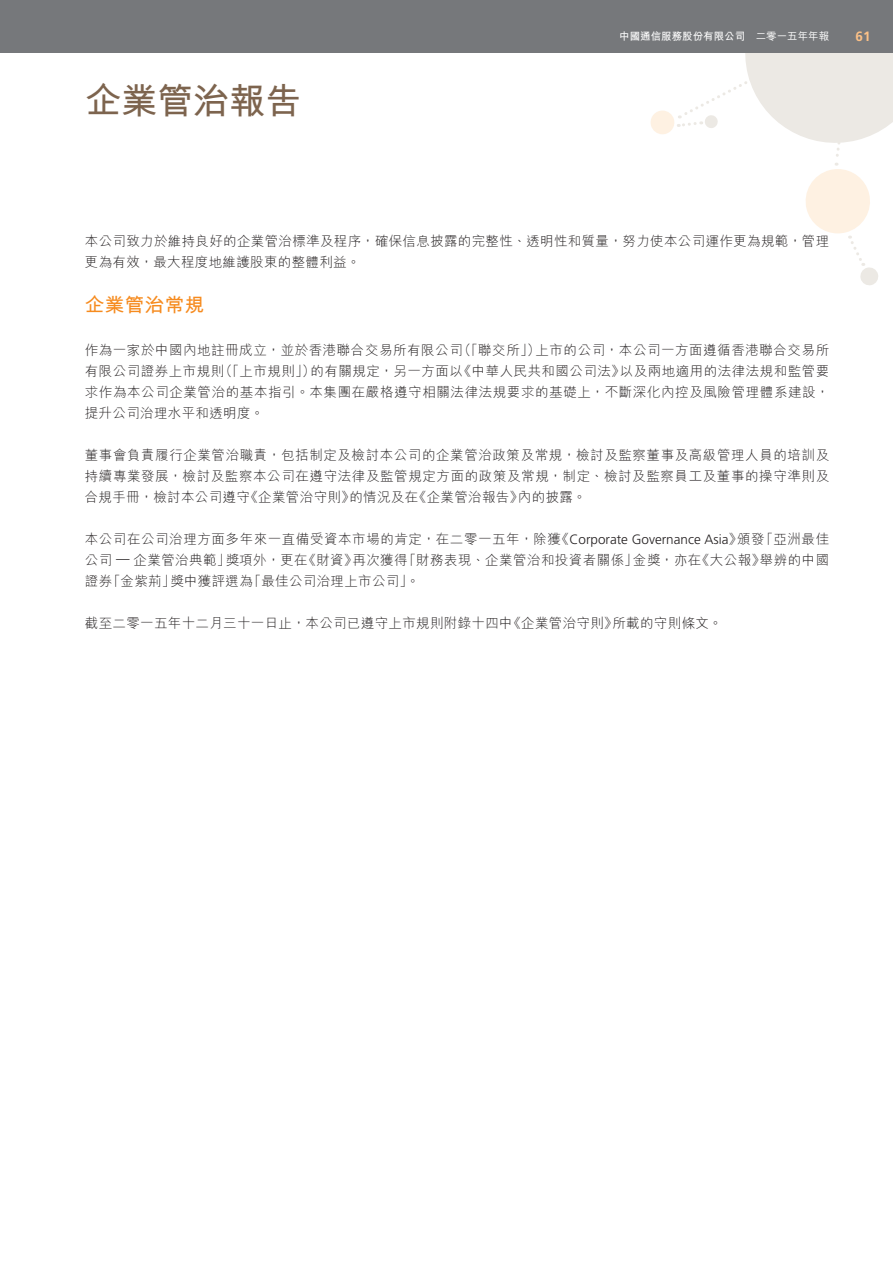
<style>
.page{position:relative;width:893px;height:1263px;background:#fff}
.page>*{position:absolute;margin:0;border:0;box-sizing:border-box;transform-origin:0 0}
.t1{font:700 36px "M Hei HK";color:#7d644e}
.t2{font:700 19.5px "M Hei HK";letter-spacing:.025em;color:#f68b1f}
.t3{font:300 13.5px/21px "M Hei HK";letter-spacing:.025em;color:#231f20;text-align:justify}
.t4{font:700 13.5px "Frutiger LT Std";color:#fcc187}
.t5{font:700 10.5px "M Hei HK";color:#fff}
.s1{font-weight:500}
.s2{font-family:"Frutiger LT Std"}
</style>
<div class="page">
<div style="left:0;top:0;width:893px;height:53px;background:#76787b"></div>
<svg style="left:650px;top:53px;width:243px;height:232px"></svg>
<h1 class="t1" style="left:85px;top:87px;width:217px">企業管治報告</h1>
<p class="t5" style="left:619px;top:32px;width:211px">中國通信服務股份有限公司 <span class="s1">二零一五年年報</span></p>
<p class="t4" style="left:856px;top:30px;width:17px">61</p>
<p class="t3" style="left:85px;top:232px;width:746px">本公司致力於維持良好的企業管治標準及程序，確保信息披露的完整性、透明性和質量，努力使本公司運作更為規範，管理更為有效，最大程度地維護股東的整體利益。</p>
<h2 class="t2" style="left:85px;top:298px;width:121px">企業管治常規</h2>
<p class="t3" style="left:85px;top:341px;width:746px">作為一家於中國內地註冊成立，並於香港聯合交易所有限公司（「聯交所」）上市的公司，本公司一方面遵循香港聯合交易所有限公司證券上市規則（「上市規則」）的有關規定，另一方面以《中華人民共和國公司法》以及兩地適用的法律法規和監管要求作為本公司企業管治的基本指引。本集團在嚴格遵守相關法律法規要求的基礎上，不斷深化內控及風險管理體系建設，提升公司治理水平和透明度。</p>
<p class="t3" style="left:85px;top:446px;width:746px">董事會負責履行企業管治職責，包括制定及檢討本公司的企業管治政策及常規，檢討及監察董事及高級管理人員的培訓及持續專業發展，檢討及監察本公司在遵守法律及監管規定方面的政策及常規，制定、檢討及監察員工及董事的操守準則及合規手冊，檢討本公司遵守《企業管治守則》的情況及在《企業管治報告》內的披露。</p>
<p class="t3" style="left:85px;top:530px;width:746px">本公司在公司治理方面多年來一直備受資本市場的肯定，在二零一五年，除獲《<span class="s2">Corporate Governance Asia</span>》頒發「亞洲最佳公司 <sup>—</sup> 企業管治典範」獎項外，更在《財資》再次獲得「財務表現、企業管治和投資者關係」金獎，亦在《大公報》舉辨的中國證券「金紫荊」獎中獲評選為「最佳公司治理上市公司」。</p>
<p class="t3" style="left:85px;top:614px;width:639px">截至二零一五年十二月三十一日止，本公司已遵守上市規則附錄十四中《企業管治守則》所載的守則條文。</p>
</div>
